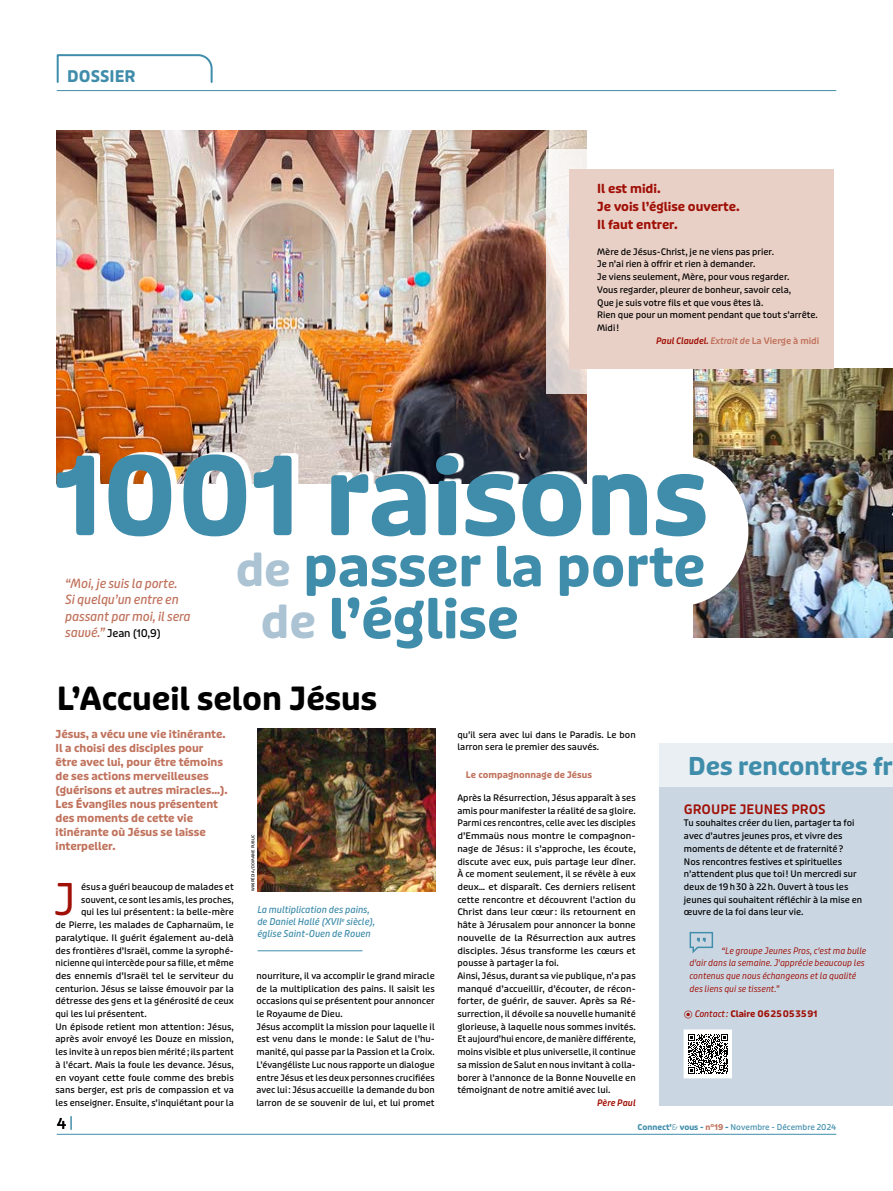
<style>
.page{position:relative;width:893px;height:1191px;background:#fff}
.page>*{position:absolute;margin:0;border:0;box-sizing:border-box;transform-origin:0 0}
.t1{font:700 108px "Puffin Display Soft";color:#3f8dab}
.t2{font:700 55px/52px "Puffin Display Soft";color:#3f8dab}
.t3{font:43.5px "Puffin Display Soft";color:#a01007}
.t4{font:700 31.8px "Puffin Display Soft";color:#000}
.t5{font:700 24.5px "Puffin Display Soft";color:#3f8dab}
.t6{font:700 16px "Puffin Display Soft";color:#3f8dab}
.t7{font:15px "Puffin Display Soft Medm";color:#000}
.t8{font:600 13px "Puffin Display Soft";color:#a01007}
.t9{font:italic 12.8px/16.5px "Puffin Display Soft Medm";letter-spacing:-.01em;color:#c0725c}
.t10{font:700 12.5px/18px "Puffin Display Soft";color:#a01007}
.t11{font:700 11px/14px "Puffin Display Soft";color:#c0725c}
.t12{font:10.6px "Puffin Display Soft Medm";letter-spacing:-.01em;color:#000}
.t13{font:italic 9.5px/12px "Puffin Display Soft Medm";color:#3f8dab}
.t14{font:9px/12.7px "Puffin Display Soft Medm";letter-spacing:.005em;color:#000}
.t15{font:italic 9px/12.7px "Puffin Display Soft";color:#a01007}
.t16{font:9px "Puffin Display Soft Medm";letter-spacing:.005em;color:#000;scale:1.05 1}
.t17{font:600 9px "Puffin Display Soft";color:#c0725c}
.t18{font:700 9px "Puffin Display Soft";color:#a01007}
.t19{font:700 9px "Puffin Display Soft";letter-spacing:.005em;color:#c0725c}
.t20{font:italic 600 9px "Puffin Display Soft";letter-spacing:.005em;color:#a01007}
.t21{font:8px "Puffin Display Soft Medm";color:#3f8dab}
.t22{font:4px "Puffin Display Soft Medm";color:#000}
.s1{font-style:italic;color:#a01007}
.s2{font-style:italic}
.s3{font-size:45.5px;color:#acc3d4}
.s4{font-style:italic;font-size:12.8px;color:#c0725c}
.s5{font-family:"Puffin Display Soft Medm";font-weight:400;font-style:italic}
.s6{font-family:"Puffin Display Soft";font-weight:700}
.s7{font-family:"Puffin Display Soft";font-weight:300}
.s8{font-family:"Puffin Display Soft";font-weight:700;color:#c0725c}
</style>
<div class="page">
<hr style="left:57px;top:1133px;width:779px;height:1px;background:#3f8dab">
<svg style="left:56px;top:54px;width:157px;height:29px"></svg>
<svg style="left:71px;top:1116px;width:1px;height:13px"></svg>
<hr style="left:57px;top:90px;width:779px;height:1px;background:#3f8dab">
<img style="left:693px;top:368px;width:200px;height:269px">
<img style="left:57px;top:130px;width:530px;height:354px">
<div style="left:660px;top:743px;width:233px;height:363px;background:#cad7e3"></div>
<div style="left:660px;top:743px;width:233px;height:44px;background:#e9eff3"></div>
<img style="left:257px;top:729px;width:179px;height:162px">
<svg style="left:547px;top:150px;width:40px;height:244px"></svg>
<div style="left:569px;top:169px;width:264px;height:199px;background:#e9d0c6"></div>
<svg style="left:690px;top:932px;width:23px;height:21px"></svg>
<div style="left:684px;top:1030px;width:47px;height:47px;background:#fff"></div>
<svg style="left:688px;top:1034px;width:40px;height:39px"></svg>
<div style="left:684px;top:1029px;width:48px;height:49px;border:1px solid #fff"></div>
<hr style="left:258px;top:950px;width:104px;height:1px;background:#3f8dab">
<div style="left:609px;top:455px;width:139px;height:151px;background:#fff;border-radius:50%"></div>
<svg style="left:62px;top:451px;width:650px;height:33px"></svg>
<h3 class="t6" style="left:67px;top:67px;width:70px">DOSSIER</h3>
<h3 class="t10" style="left:597px;top:180px;width:144px">Il est midi.<br>Je vois l’église ouverte.<br>Il faut entrer.</h3>
<p class="t14" style="left:597px;top:245px;width:222px">Mère de Jésus-Christ, je ne viens pas prier.<br>Je n’ai rien à offrir et rien à demander.<br>Je viens seulement, Mère, pour vous regarder.<br>Vous regarder, pleurer de bonheur, savoir cela,<br>Que je suis votre fils et que vous êtes là.<br>Rien que pour un moment pendant que tout s’arrête.<br>Midi!</p>
<p class="t17" style="left:656px;top:335px;width:165px"><span class="s1">Paul Claudel.</span> <span class="s2">Extrait de</span> La Vierge à midi</p>
<h1 class="t1" style="left:54px;top:431px;width:655px">1001 raisons</h1>
<h2 class="t2" style="left:261px;top:542px;width:446px;text-indent:-25px"><span class="s3">de</span> passer la porte <span class="s3">de</span> l’église</h2>
<h3 class="t9" style="left:65px;top:575px;width:127px">“Moi, je suis la porte.<br>Si quelqu’un entre en passant par moi, il sera</h3>
<p class="t12" style="left:65px;top:627px;width:97px"><span class="s4">sauvé.”</span> Jean (10,9)</p>
<h3 class="t4" style="left:57px;top:680px;width:322px">L’Accueil selon Jésus</h3>
<p class="t11" style="left:56px;top:727px;width:174px">Jésus, a vécu une vie itinérante.<br>Il a choisi des disciples pour être avec lui, pour être témoins de ses actions merveilleuses (guérisons et autres miracles…).<br>Les Évangiles nous présentent des moments de cette vie itinérante où Jésus se laisse interpeller.</p>
<h3 class="t3" style="left:54px;top:874px;width:23px">J</h3>
<p class="t14" style="left:81px;top:880px;width:154px">ésus a guéri beaucoup de malades et</p>
<p class="t14" style="left:81px;top:893px;width:154px">souvent, ce sont les amis, les proches,</p>
<p class="t14" style="left:81px;top:906px;width:154px">qui les lui présentent : la belle-mère</p>
<p class="t14" style="left:56px;top:918px;width:180px">de Pierre, les malades de Capharnaüm, le</p>
<p class="t14" style="left:56px;top:931px;width:180px">paralytique. Il guérit également au-delà</p>
<p class="t14" style="left:56px;top:944px;width:180px">des frontières d’Israël, comme la syrophé-</p>
<p class="t14" style="left:56px;top:957px;width:180px">nicienne qui intercède pour sa fille, et même</p>
<p class="t16" style="left:56px;top:970px;width:171px">des ennemis d’Israël tel le serviteur du</p>
<p class="t14" style="left:56px;top:982px;width:180px">centurion. Jésus se laisse émouvoir par la</p>
<p class="t14" style="left:56px;top:995px;width:180px">détresse des gens et la générosité de ceux</p>
<p class="t14" style="left:56px;top:1007px;width:93px">qui les lui présentent.</p>
<p class="t14" style="left:56px;top:1020px;width:180px">Un épisode retient mon attention: Jésus,</p>
<p class="t14" style="left:56px;top:1033px;width:180px">après avoir envoyé les Douze en mission,</p>
<p class="t14" style="left:56px;top:1045px;width:180px">les invite à un repos bien mérité; ils partent</p>
<p class="t14" style="left:56px;top:1058px;width:180px">à l’écart. Mais la foule les devance. Jésus,</p>
<p class="t14" style="left:56px;top:1071px;width:180px">en voyant cette foule comme des brebis</p>
<p class="t14" style="left:56px;top:1084px;width:180px">sans berger, est pris de compassion et va</p>
<p class="t14" style="left:56px;top:1096px;width:180px">les enseigner. Ensuite, s’inquiétant pour la</p>
<p class="t22" style="left:251px;top:891px;width:58px;rotate:-90deg">WIKIPÉDIA / DOMAINE PUBLIC</p>
<p class="t13" style="left:257px;top:903px;width:119px">La multiplication des pains, de Daniel Hallé (XVII<sup>e</sup> siècle), église Saint-Ouen de Rouen</p>
<p class="t14" style="left:256px;top:969px;width:180px">nourriture, il va accomplir le grand miracle de la multiplication des pains. Il saisit les occasions qui se présentent pour annoncer le Royaume de Dieu.<br>Jésus accomplit la mission pour laquelle il est venu dans le monde: le Salut de l’hu&shy;manité, qui passe par la Passion et la Croix.<br>L’évangéliste Luc nous rapporte un dialogue entre Jésus et les deux personnes crucifiées avec lui : Jésus accueille la demande du bon larron de se souvenir de lui, et lui promet</p>
<p class="t14" style="left:457px;top:728px;width:180px">qu’il sera avec lui dans le Paradis. Le bon larron sera le premier des sauvés.</p>
<p class="t19" style="left:466px;top:769px;width:128px">Le compagnonnage de Jésus</p>
<p class="t14" style="left:457px;top:791px;width:180px">Après la Résurrection, Jésus apparaît à ses amis pour manifester la réalité de sa gloire.<br>Parmi ces rencontres, celle avec les disciples d’Emmaüs nous montre le compagnon&shy;nage de Jésus : il s’approche, les écoute, discute avec eux, puis partage leur dîner.<br>À ce moment seulement, il se révèle à eux deux… et disparaît. Ces derniers relisent cette rencontre et découvrent l’action du Christ dans leur cœur: ils retournent en hâte à Jérusalem pour annoncer la bonne nouvelle de la Résurrection aux autres disciples. Jésus transforme les cœurs et pousse à partager la foi.<br>Ainsi, Jésus, durant sa vie publique, n’a pas manqué d’accueillir, d’écouter, de récon&shy;forter, de guérir, de sauver. Après sa Ré&shy;surrection, il dévoile sa nouvelle humanité glorieuse, à laquelle nous sommes invités.<br>Et aujourd’hui encore, de manière différente, moins visible et plus universelle, il continue sa mission de Salut en nous invitant à colla&shy;borer à l’annonce de la Bonne Nouvelle en témoignant de notre amitié avec lui.</p>
<p class="t20" style="left:597px;top:1097px;width:40px">Père Paul</p>
<h3 class="t5" style="left:688px;top:751px;width:206px">Des rencontres fr</h3>
<h3 class="t8" style="left:684px;top:801px;width:143px">GROUPE JEUNES PROS</h3>
<p class="t14" style="left:684px;top:817px;width:180px">Tu souhaites créer du lien, partager ta foi avec d’autres jeunes pros, et vivre des moments de détente et de fraternité?<br>Nos rencontres festives et spirituelles n’attendent plus que toi! Un mercredi sur deux de 19h30 à 22h. Ouvert à tous les jeunes qui souhaitent réfléchir à la mise en œuvre de la foi dans leur vie.</p>
<p class="t15" style="left:690px;top:944px;width:178px;text-indent:32px">“Le groupe Jeunes Pros, c'est ma bulle d'air dans la semaine. J'apprécie beaucoup les contenus que nous échangeons et la qualité des liens qui se tissent.”</p>
<p class="t18" style="left:695px;top:1008px;width:124px"><span class="s5">Contact:</span> Claire 0625053591</p>
<h3 class="t7" style="left:57px;top:1115px;width:11px">4</h3>
<p class="t21" style="left:638px;top:1122px;width:200px"><span class="s6">Connect’</span><span class="s7">&amp;</span> <span class="s6">vous -</span> <span class="s8">n°19</span> <span class="s6">-</span> Novembre - Décembre 2024</p>
</div>
